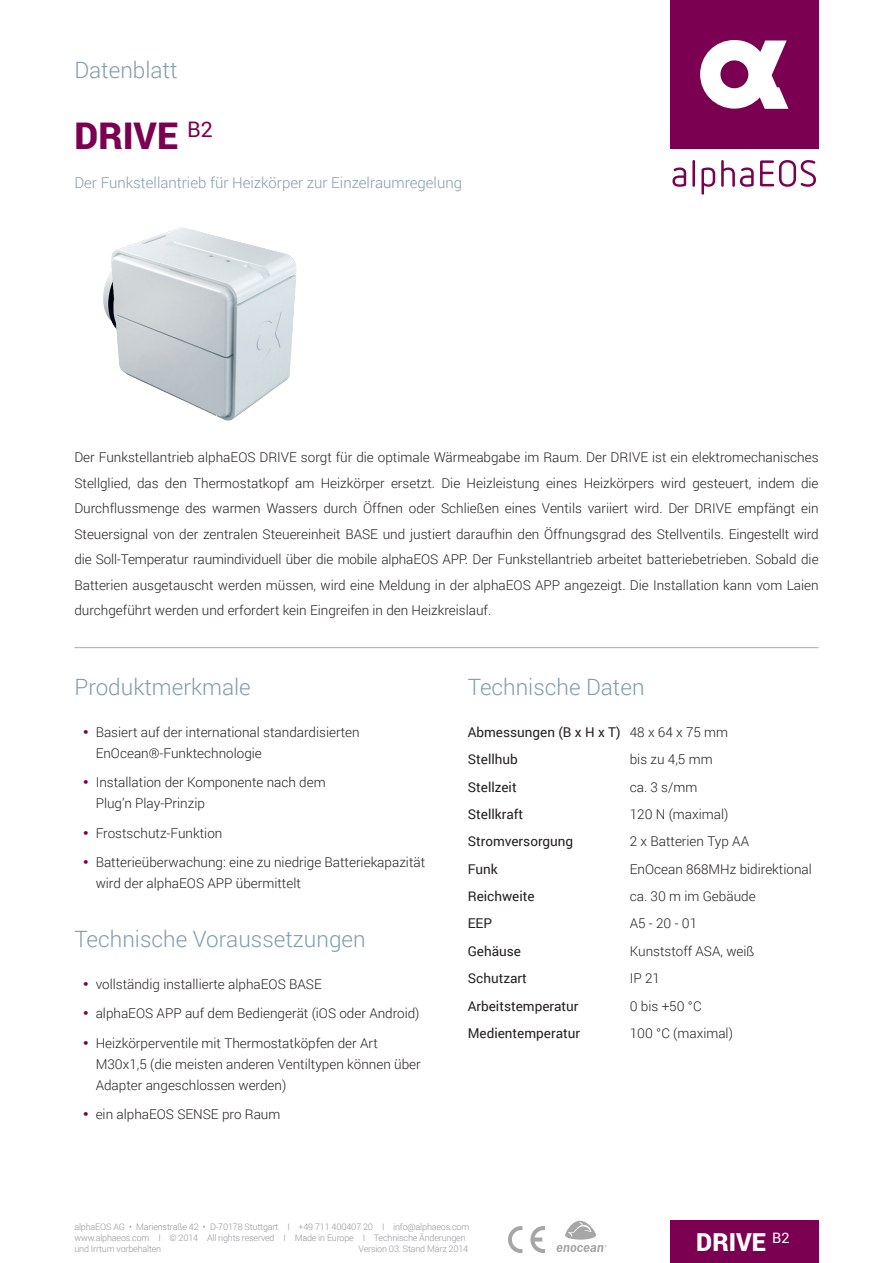
<style>
.page{position:relative;width:893px;height:1263px;background:#fff}
.page>*{position:absolute;margin:0;border:0;box-sizing:border-box;transform-origin:0 0}
.t1{font:900 36.75px "Roboto";color:#7b0051}
.t2{font:900 24.75px "Roboto";color:#fff}
.t3{font:300 22.5px "Roboto";color:#809dad}
.t4{font:300 15px "Roboto";color:#809dad}
.t5{font:300 13.5px/25.5px "Roboto";color:#231f20}
.t6{font:13.5px/27.5px "Roboto";color:#231f20}
.t7{font:300 9px/11.2px "Roboto";letter-spacing:-.02em;color:#939598}
.s1{color:#7b0051}
.s2{font-weight:300}
</style>
<div class="page">
<svg style="left:556px;top:1245px;width:51px;height:7px"></svg>
<svg style="left:565px;top:1221px;width:31px;height:18px"></svg>
<img style="left:509px;top:1226px;width:36px;height:26px">
<div style="left:670px;top:0;width:149px;height:149px;background:#7b0051"></div>
<svg style="left:700px;top:40px;width:88px;height:69px"></svg>
<svg style="left:672px;top:167px;width:14px;height:20px"></svg>
<svg style="left:692px;top:160px;width:3px;height:27px"></svg>
<svg style="left:701px;top:167px;width:14px;height:28px"></svg>
<svg style="left:721px;top:160px;width:33px;height:27px"></svg>
<svg style="left:760px;top:160px;width:56px;height:27px"></svg>
<div style="left:670px;top:1220px;width:149px;height:43px;background:#7b0051"></div>
<hr style="left:74px;top:647px;width:745px;height:1px;background:#a8a9ad">
<img style="left:103px;top:227px;width:194px;height:194px">
<h3 class="t3" style="left:74px;top:54px;width:105px">Datenblatt</h3>
<h1 class="t1" style="left:74px;top:110px;width:140px">DRIVE <sup>B2</sup></h1>
<p class="t4" style="left:74px;top:172px;width:389px">Der Funkstellantrieb für Heizkörper zur Einzelraumregelung</p>
<p class="t5" style="left:74px;top:444px;width:746px;text-align:justify">Der Funkstellantrieb alphaEOS DRIVE sorgt für die optimale Wärmeabgabe im Raum. Der DRIVE ist ein elektromechanisches Stellglied, das den Thermostatkopf am Heizkörper ersetzt. Die Heizleistung eines Heizkörpers wird gesteuert, indem die Durchflussmenge des warmen Wassers durch Öffnen oder Schließen eines Ventils variiert wird. Der DRIVE empfängt ein Steuersignal von der zentralen Steuereinheit BASE und justiert daraufhin den Öffnungsgrad des Stellventils. Eingestellt wird die Soll-Temperatur raumindividuell über die mobile alphaEOS APP. Der Funkstellantrieb arbeitet batteriebetrieben. Sobald die Batterien ausgetauscht werden müssen, wird eine Meldung in der alphaEOS APP angezeigt. Die Installation kann vom Laien durchgeführt werden und erfordert kein Eingreifen in den Heizkreislauf.</p>
<h3 class="t3" style="left:74px;top:671px;width:178px">Produktmerkmale</h3>
<p class="t5" style="left:96px;top:721px;width:266px;line-height:21px;text-indent:-13px"><span class="s1">•</span> Basiert auf der international standardisierten<br>EnOcean®-Funktechnologie</p>
<p class="t5" style="left:96px;top:771px;width:232px;line-height:21px;text-indent:-13px"><span class="s1">•</span> Installation der Komponente nach dem<br>Plug’n Play-Prinzip</p>
<p class="t5" style="left:83px;top:820px;width:141px"><span class="s1">•</span> Frostschutz-Funktion</p>
<p class="t5" style="left:96px;top:851px;width:331px;line-height:21px;text-indent:-13px"><span class="s1">•</span> Batterieüberwachung: eine zu niedrige Batteriekapazität wird der alphaEOS APP übermittelt</p>
<h3 class="t3" style="left:74px;top:923px;width:293px">Technische Voraussetzungen</h3>
<p class="t5" style="left:83px;top:971px;width:240px"><span class="s1">•</span> vollständig installierte alphaEOS BASE</p>
<p class="t5" style="left:83px;top:1000px;width:338px"><span class="s1">•</span> alphaEOS APP auf dem Bediengerät (iOS oder Android)</p>
<p class="t5" style="left:96px;top:1032px;width:327px;line-height:21px;text-indent:-13px"><span class="s1">•</span> Heizkörperventile mit Thermostatköpfen der Art<br>M30x1,5 (die meisten anderen Ventiltypen können über<br>Adapter angeschlossen werden)</p>
<p class="t5" style="left:83px;top:1101px;width:199px"><span class="s1">•</span> ein alphaEOS SENSE pro Raum</p>
<h3 class="t3" style="left:468px;top:671px;width:178px">Technische Daten</h3>
<p class="t6" style="left:468px;top:718px;width:262px">Abmessungen (B x H x T) <span class="s2">48 x 64 x 75 mm<br></span>Stellhub</p>
<p class="t5" style="left:630px;top:746px;width:84px">bis zu 4,5 mm</p>
<p class="t6" style="left:468px;top:772px;width:50px">Stellzeit</p>
<p class="t5" style="left:630px;top:773px;width:69px">ca. 3 s/mm</p>
<p class="t6" style="left:468px;top:800px;width:57px">Stellkraft</p>
<p class="t5" style="left:630px;top:801px;width:100px">120 N (maximal)</p>
<p class="t6" style="left:468px;top:827px;width:107px">Stromversorgung</p>
<p class="t5" style="left:630px;top:828px;width:121px">2 x Batterien Typ AA</p>
<p class="t6" style="left:468px;top:855px;width:31px">Funk</p>
<p class="t5" style="left:630px;top:856px;width:184px">EnOcean 868MHz bidirektional</p>
<p class="t6" style="left:468px;top:882px;width:68px">Reichweite</p>
<p class="t5" style="left:630px;top:883px;width:127px">ca. 30 m im Gebäude</p>
<p class="t6" style="left:468px;top:909px;width:26px">EEP</p>
<p class="t5" style="left:630px;top:910px;width:69px">A5 - 20 - 01</p>
<p class="t6" style="left:468px;top:937px;width:55px">Gehäuse</p>
<p class="t5" style="left:630px;top:938px;width:126px">Kunststoff ASA, weiß</p>
<p class="t6" style="left:468px;top:964px;width:61px">Schutzart</p>
<p class="t5" style="left:630px;top:965px;width:32px">IP 21</p>
<p class="t6" style="left:468px;top:991px;width:112px">Arbeitstemperatur</p>
<p class="t5" style="left:630px;top:992px;width:73px">0 bis +50 °C</p>
<p class="t6" style="left:468px;top:1019px;width:114px">Medientemperatur</p>
<p class="t5" style="left:630px;top:1020px;width:105px">100 °C (maximal)</p>
<p class="t7" style="left:74px;top:1220px;width:396px">alphaEOS AG • Marienstraße 42 • D-70178 Stuttgart I +49 711 400407 20 I info@alphaeos.com www.alphaeos.com I © 2014 All rights reserved I Made in Europe I Technische Änderungen und Irrtum vorbehalten</p>
<p class="t7" style="left:358px;top:1243px;width:111px">Version 03. Stand März 2014</p>
<h2 class="t2" style="left:696px;top:1225px;width:95px">DRIVE <sup>B2</sup></h2>
</div>
